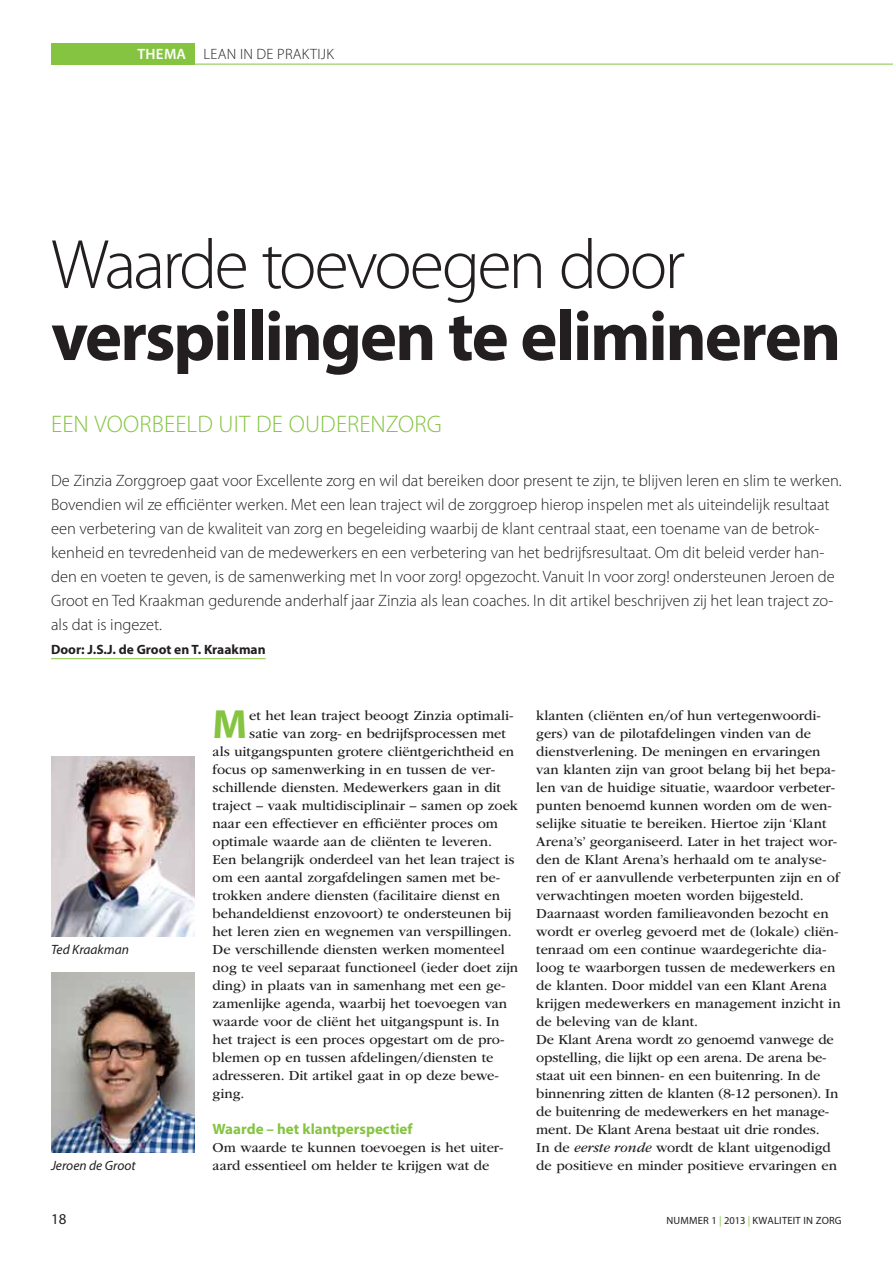
<style>
.page{position:relative;width:893px;height:1263px;background:#fff}
.page>*{position:absolute;margin:0;border:0;box-sizing:border-box;transform-origin:0 0}
.t1{font:700 70.5px/72px "Myriad Pro";letter-spacing:-.03em;color:#231f20}
.t2{font:700 40.95px "Myriad Pro";color:#85c441}
.t3{font:300 24px "Myriad Pro";letter-spacing:.005em;color:#85c441}
.t4{font:300 16.5px/24px "Myriad Pro";color:#231f20}
.t5{font:700 15px "Myriad Pro";color:#85c441}
.t6{font:300 15px "Myriad Pro";letter-spacing:.02em;color:#231f20}
.t7{font:600 15px "Myriad Pro";letter-spacing:.02em;color:#fff}
.t8{font:15px "Myriad Pro";color:#231f20}
.t9{font:14.25px/18px "ITC Garamond Std";color:#231f20}
.t10{font:700 13.5px "Myriad Pro";color:#231f20}
.t11{font:italic 13.5px "Myriad Pro";color:#231f20}
.t12{font:10.5px "Myriad Pro";letter-spacing:.02em;color:#231f20}
.s1{font-weight:300}
.s2{font-style:italic}
.s3{color:#85c441}
</style>
<div class="page">
<hr style="left:51px;top:64px;width:842px;height:1px;background:#85c441">
<div style="left:51px;top:43px;width:144px;height:21px;background:#85c441"></div>
<img style="left:51px;top:972px;width:144px;height:180px">
<img style="left:51px;top:756px;width:144px;height:180px">
<hr style="left:51px;top:658px;width:215px;height:1px;background:#85c441">
<p class="t7" style="left:137px;top:45px;width:50px">THEMA</p>
<p class="t6" style="left:203px;top:49px;width:132px">LEAN IN DE PRAKTIJK</p>
<p class="t1" style="left:51px;top:236px;width:792px"><span class="s1">Waarde toevoegen door </span>verspillingen te elimineren</p>
<p class="t3" style="left:51px;top:416px;width:392px">EEN VOORBEELD UIT DE OUDERENZORG</p>
<p class="t4" style="left:51px;top:470px;width:792px">De Zinzia Zorggroep gaat voor Excellente zorg en wil dat bereiken door present te zijn, te blijven leren en slim te werken.<br>Bovendien wil ze efficiënter werken. Met een lean traject wil de zorggroep hierop inspelen met als uiteindelijk resultaat een verbetering van de kwaliteit van zorg en begeleiding waarbij de klant centraal staat, een toename van de betrok&shy;kenheid en tevredenheid van de medewerkers en een verbetering van het bedrijfsresultaat. Om dit beleid verder han&shy;den en voeten te geven, is de samenwerking met In voor zorg! opgezocht. Vanuit In voor zorg! ondersteunen Jeroen de Groot en Ted Kraakman gedurende anderhalf jaar Zinzia als lean coaches. In dit artikel beschrijven zij het lean traject zo&shy;als dat is ingezet.</p>
<p class="t10" style="left:51px;top:645px;width:216px">Door: J.S.J. de Groot en T. Kraakman</p>
<p class="t9" style="left:536px;top:708px;width:306px">klanten (cliënten en/of hun vertegenwoordi&shy;gers) van de pilotafdelingen vinden van de dienstverlening. De meningen en ervaringen van klanten zijn van groot belang bij het bepa&shy;len van de huidige situatie, waardoor verbeter&shy;punten benoemd kunnen worden om de wen&shy;selijke situatie te bereiken. Hiertoe zijn ‘Klant Arena’s’ georganiseerd. Later in het traject wor&shy;den de Klant Arena’s herhaald om te analyse&shy;ren of er aanvullende verbeterpunten zijn en of verwachtingen moeten worden bijgesteld.<br>Daarnaast worden familieavonden bezocht en wordt er overleg gevoerd met de (lokale) cliën&shy;tenraad om een continue waardegerichte dia&shy;loog te waarborgen tussen de medewerkers en de klanten. Door middel van een Klant Arena krijgen medewerkers en management inzicht in de beleving van de klant.<br>De Klant Arena wordt zo genoemd vanwege de opstelling, die lijkt op een arena. De arena be&shy;staat uit een binnen- en een buitenring. In de binnenring zitten de klanten (8-12 personen). In de buitenring de medewerkers en het manage&shy;ment. De Klant Arena bestaat uit drie rondes.<br>In de <span class="s2">eerste ronde</span> wordt de klant uitgenodigd</p>
<p class="t2" style="left:213px;top:710px;width:36px">M</p>
<p class="t9" style="left:249px;top:708px;width:266px">et het lean traject beoogt Zinzia optimali-</p>
<p class="t9" style="left:249px;top:726px;width:258px">satie van zorg- en bedrijfsprocessen met</p>
<p class="t9" style="left:213px;top:744px;width:303px">als uitgangspunten grotere cliëntgerichtheid en</p>
<p class="t9" style="left:213px;top:762px;width:284px">focus op samenwerking in en tussen de ver-</p>
<p class="t9" style="left:213px;top:780px;width:290px">schillende diensten. Medewerkers gaan in dit</p>
<p class="t9" style="left:213px;top:798px;width:307px">traject – vaak multidisciplinair – samen op zoek</p>
<p class="t9" style="left:213px;top:816px;width:287px">naar een effectiever en efficiënter proces om</p>
<p class="t9" style="left:213px;top:834px;width:281px">optimale waarde aan de cliënten te leveren.</p>
<p class="t9" style="left:213px;top:852px;width:303px">Een belangrijk onderdeel van het lean traject is</p>
<p class="t9" style="left:213px;top:870px;width:289px">om een aantal zorgafdelingen samen met be-</p>
<p class="t9" style="left:213px;top:888px;width:289px">trokken andere diensten (facilitaire dienst en</p>
<p class="t9" style="left:213px;top:906px;width:300px">behandeldienst enzovoort) te ondersteunen bij</p>
<p class="t9" style="left:213px;top:924px;width:301px">het leren zien en wegnemen van verspillingen.</p>
<p class="t9" style="left:213px;top:942px;width:294px">De verschillende diensten werken momenteel</p>
<p class="t9" style="left:213px;top:960px;width:307px">nog te veel separaat functioneel (ieder doet zijn</p>
<p class="t9" style="left:213px;top:978px;width:294px">ding) in plaats van in samenhang met een ge-</p>
<p class="t9" style="left:213px;top:996px;width:296px">zamenlijke agenda, waarbij het toevoegen van</p>
<p class="t9" style="left:213px;top:1014px;width:288px">waarde voor de cliënt het uitgangspunt is. In</p>
<p class="t9" style="left:213px;top:1032px;width:293px">het traject is een proces opgestart om de pro-</p>
<p class="t9" style="left:213px;top:1050px;width:282px">blemen op en tussen afdelingen/diensten te</p>
<p class="t9" style="left:213px;top:1068px;width:288px">adresseren. Dit artikel gaat in op deze bewe-</p>
<p class="t9" style="left:213px;top:1086px;width:33px">ging.</p>
<p class="t5" style="left:213px;top:1124px;width:202px">Waarde – het klantperspectief</p>
<p class="t9" style="left:213px;top:1140px;width:292px">Om waarde te kunnen toevoegen is het uiter&shy;aard essentieel om helder te krijgen wat de</p>
<p class="t11" style="left:51px;top:944px;width:79px">Ted Kraakman</p>
<p class="t11" style="left:51px;top:1160px;width:86px">Jeroen de Groot</p>
<p class="t9" style="left:536px;top:1158px;width:302px">de positieve en minder positieve ervaringen en</p>
<p class="t8" style="left:51px;top:1210px;width:17px">18</p>
<p class="t12" style="left:666px;top:1214px;width:177px">NUMMER 1 <span class="s3">|</span> 2013 <span class="s3">|</span> KWALITEIT IN ZORG</p>
</div>
